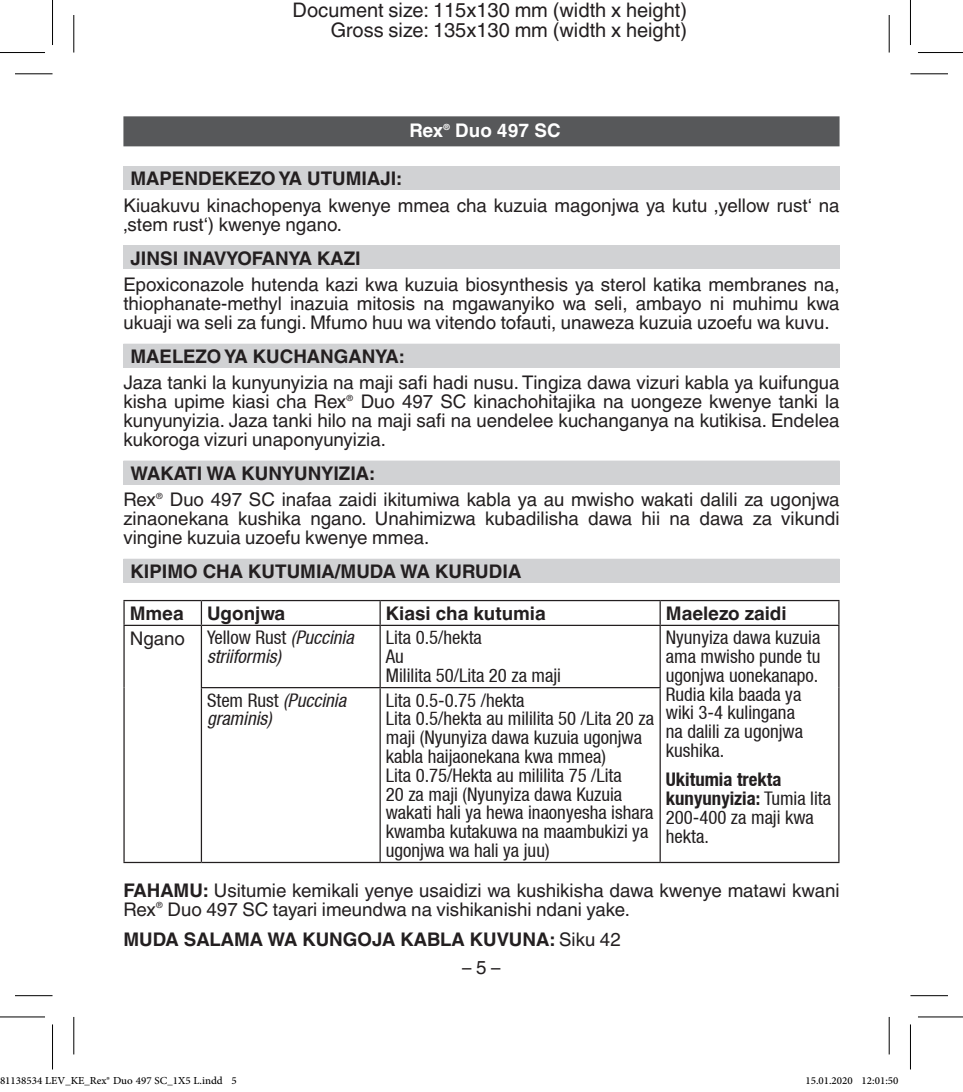
<style>
.page{position:relative;width:963px;height:1092px;background:#fff}
.page>*{position:absolute;margin:0;border:0;box-sizing:border-box;transform-origin:0 0}
.t1{font:20px/20px "Helvetica Linotype";color:#231f20;text-align:right}
.t2{font:18.75px/18.8px "Helvetica Linotype";color:#231f20}
.t3{font:condensed 18.75px/18.8px "Helvetica Neue LT";color:#231f20}
.t4{font:700 18.75px "Helvetica Linotype";color:#231f20}
.t5{font:italic condensed 18.75px/18.8px "Helvetica Neue LT";color:#231f20;text-align:center}
.t6{font:700 18.75px "Helvetica Linotype";color:#fff}
.t7{font:15px "Adobe Arabic";color:#000}
.t8{font:8.5px "Helvetica Linotype";color:#231f20}
.t9{font:700 8.5px "Helvetica Linotype";color:#fff}
.s1{font-family:"Helvetica Linotype";font-style:normal;font-stretch:normal}
.s2{font-style:normal}
.s3{font-weight:700}
</style>
<div class="page">
<div style="left:123px;top:116px;width:716px;height:30px;background:#57585a"></div>
<div style="left:123px;top:166px;width:716px;height:24px;background:#d1d2d4"></div>
<div style="left:123px;top:246px;width:716px;height:23px;background:#d1d2d4"></div>
<hr style="left:123px;top:245px;width:716px;height:1px;background:#d1d2d4">
<div style="left:123px;top:344px;width:716px;height:23px;background:#d1d2d4"></div>
<div style="left:123px;top:461px;width:716px;height:23px;background:#d1d2d4"></div>
<hr style="left:123px;top:460px;width:716px;height:1px;background:#d1d2d4">
<div style="left:123px;top:559px;width:716px;height:23px;background:#d1d2d4"></div>
<hr style="left:123px;top:558px;width:716px;height:1px;background:#d1d2d4">
<hr style="left:123px;top:600px;width:78px;height:1px;background:#231f20">
<hr style="left:123px;top:601px;width:2px;height:23px;background:#231f20">
<hr style="left:201px;top:600px;width:179px;height:1px;background:#231f20">
<svg style="left:201px;top:601px;width:1px;height:23px"></svg>
<hr style="left:380px;top:600px;width:280px;height:1px;background:#231f20">
<hr style="left:379px;top:601px;width:2px;height:23px;background:#231f20">
<hr style="left:660px;top:600px;width:179px;height:1px;background:#231f20">
<svg style="left:659px;top:601px;width:1px;height:23px"></svg>
<svg style="left:838px;top:601px;width:1px;height:23px"></svg>
<hr style="left:123px;top:624px;width:78px;height:2px;background:#231f20">
<hr style="left:123px;top:626px;width:2px;height:61px;background:#231f20">
<hr style="left:201px;top:624px;width:179px;height:2px;background:#231f20">
<hr style="left:201px;top:626px;width:1px;height:61px;background:#231f20">
<hr style="left:380px;top:624px;width:280px;height:2px;background:#231f20">
<hr style="left:379px;top:626px;width:2px;height:61px;background:#231f20">
<hr style="left:660px;top:624px;width:179px;height:2px;background:#231f20">
<hr style="left:659px;top:626px;width:1px;height:61px;background:#231f20">
<hr style="left:838px;top:626px;width:1px;height:61px;background:#231f20">
<hr style="left:123px;top:687px;width:2px;height:174px;background:#231f20">
<hr style="left:201px;top:687px;width:179px;height:1px;background:#231f20">
<hr style="left:201px;top:688px;width:1px;height:173px;background:#231f20">
<hr style="left:380px;top:687px;width:280px;height:1px;background:#231f20">
<hr style="left:379px;top:688px;width:2px;height:173px;background:#231f20">
<hr style="left:659px;top:688px;width:1px;height:173px;background:#231f20">
<hr style="left:838px;top:687px;width:1px;height:174px;background:#231f20">
<hr style="left:123px;top:861px;width:78px;height:2px;background:#231f20">
<hr style="left:201px;top:861px;width:179px;height:2px;background:#231f20">
<hr style="left:380px;top:861px;width:280px;height:2px;background:#231f20">
<hr style="left:660px;top:861px;width:179px;height:2px;background:#231f20">
<svg style="left:15px;top:996px;width:37px;height:1px"></svg>
<svg style="left:910px;top:996px;width:37px;height:1px"></svg>
<hr style="left:15px;top:73px;width:37px;height:1px;background:#000">
<hr style="left:910px;top:73px;width:37px;height:1px;background:#000">
<hr style="left:15px;top:995px;width:37px;height:1px;background:#000">
<hr style="left:910px;top:995px;width:37px;height:1px;background:#000">
<hr style="left:73px;top:15px;width:1px;height:38px;background:#000">
<hr style="left:73px;top:1016px;width:1px;height:38px;background:#000">
<hr style="left:888px;top:15px;width:1px;height:38px;background:#000">
<hr style="left:888px;top:1016px;width:1px;height:38px;background:#000">
<hr style="left:0;top:52px;width:45px;height:1px;background:#000">
<hr style="left:917px;top:52px;width:45px;height:1px;background:#000">
<hr style="left:0;top:1016px;width:45px;height:1px;background:#000">
<hr style="left:917px;top:1016px;width:45px;height:1px;background:#000">
<hr style="left:52px;top:0;width:1px;height:45px;background:#000">
<hr style="left:52px;top:1024px;width:1px;height:45px;background:#000">
<hr style="left:910px;top:0;width:1px;height:45px;background:#000">
<hr style="left:910px;top:1024px;width:1px;height:45px;background:#000">
<div style="left:892px;top:1077px;width:6px;height:7px;border:1px solid #fff;border-radius:50%"></div>
<svg style="left:892px;top:1077px;width:5px;height:7px"></svg>
<p class="t1" style="left:292px;top:0;width:396px">Document size: 115x130 mm (width x height)<br>Gross size: 135x130 mm (width x height)</p>
<p class="t6" style="left:409px;top:120px;width:35px">Rex</p>
<p class="t9" style="left:443px;top:122px;width:9px">®</p>
<p class="t6" style="left:455px;top:120px;width:107px">Duo 497 SC</p>
<p class="t4" style="left:130px;top:168px;width:272px">MAPENDEKEZO YA UTUMIAJI:</p>
<p class="t2" style="left:123px;top:196px;width:717px">Kiuakuvu kinachopenya kwenye mmea cha kuzuia magonjwa ya kutu ‚yellow rust‘ na ‚stem rust‘) kwenye ngano.</p>
<p class="t4" style="left:130px;top:247px;width:232px">JINSI INAVYOFANYA KAZI</p>
<p class="t2" style="left:123px;top:275px;width:717px;text-align:justify">Epoxiconazole hutenda kazi kwa kuzuia biosynthesis ya sterol katika membranes na, thiophanate-methyl inazuia mitosis na mgawanyiko wa seli, ambayo ni muhimu kwa ukuaji wa seli za fungi. Mfumo huu wa vitendo tofauti, unaweza kuzuia uzoefu wa kuvu.</p>
<p class="t4" style="left:130px;top:345px;width:275px">MAELEZO YA KUCHANGANYA:</p>
<p class="t2" style="left:123px;top:373px;width:717px">Jaza tanki la kunyunyizia na maji safi hadi nusu. Tingiza dawa vizuri kabla ya kuifungua kisha upime kiasi cha Rex</p>
<p class="t2" style="left:123px;top:392px;width:717px;text-align:justify;text-indent:237px">Duo 497 SC kinachohitajika na uongeze kwenye tanki la kunyunyizia. Jaza tanki hilo na maji safi na uendelee kuchanganya na kutikisa. Endelea kukoroga vizuri unaponyunyizia.</p>
<p class="t4" style="left:130px;top:462px;width:245px">WAKATI WA KUNYUNYIZIA:</p>
<p class="t2" style="left:123px;top:490px;width:34px">Rex</p>
<p class="t8" style="left:156px;top:491px;width:9px">®</p>
<p class="t8" style="left:346px;top:393px;width:9px">®</p>
<p class="t2" style="left:123px;top:490px;width:717px;text-align:justify;text-indent:46px">Duo 497 SC inafaa zaidi ikitumiwa kabla ya au mwisho wakati dalili za ugonjwa zinaonekana kushika ngano. Unahimizwa kubadilisha dawa hii na dawa za vikundi vingine kuzuia uzoefu kwenye mmea.</p>
<p class="t4" style="left:130px;top:560px;width:392px">KIPIMO CHA KUTUMIA/MUDA WA KURUDIA</p>
<p class="t4" style="left:130px;top:602px;width:157px">Mmea Ugonjwa</p>
<p class="t4" style="left:386px;top:602px;width:161px">Kiasi cha kutumia</p>
<p class="t4" style="left:665px;top:602px;width:122px">Maelezo zaidi</p>
<p class="t5" style="left:130px;top:628px;width:225px"><span class="s1">Ngano</span> <span class="s2">Yellow Rust</span> (Puccinia striiformis)</p>
<p class="t3" style="left:386px;top:628px;width:177px">Lita 0.5/hekta<br>Au<br>Mililita 50/Lita 20 za maji</p>
<p class="t3" style="left:665px;top:628px;width:156px">Nyunyiza dawa kuzuia ama mwisho punde tu ugonjwa uonekanapo.<br>Rudia kila baada ya wiki 3-4 kulingana<br>na dalili za ugonjwa kushika.</p>
<p class="t3" style="left:665px;top:770px;width:167px"><span class="s3">Ukitumia trekta kunyunyizia:</span> Tumia lita<br>200-400 za maji kwa hekta.</p>
<p class="t5" style="left:207px;top:690px;width:140px;text-align:left"><span class="s2">Stem Rust</span> (Puccinia graminis)</p>
<p class="t3" style="left:386px;top:690px;width:270px">Lita 0.5-0.75 /hekta<br>Lita 0.5/hekta au mililita 50 /Lita 20 za maji (Nyunyiza dawa kuzuia ugonjwa kabla haijaonekana kwa mmea)<br>Lita 0.75/Hekta au mililita 75 /Lita<br>20 za maji (Nyunyiza dawa Kuzuia wakati hali ya hewa inaonyesha ishara kwamba kutakuwa na maambukizi ya ugonjwa wa hali ya juu)</p>
<p class="t2" style="left:123px;top:881px;width:717px"><span class="s3">FAHAMU:</span> Usitumie kemikali yenye usaidizi wa kushikisha dawa kwenye matawi kwani<br>Rex</p>
<p class="t2" style="left:123px;top:894px;width:508px;line-height:30.2px;text-indent:44px">Duo 497 SC tayari imeundwa na vishikanishi ndani yake.<br><span class="s3">MUDA SALAMA WA KUNGOJA KABLA KUVUNA:</span> Siku 42</p>
<p class="t8" style="left:156px;top:900px;width:9px">®</p>
<p class="t2" style="left:462px;top:957px;width:40px">– 5 –</p>
<p class="t7" style="left:0;top:1070px;width:238px">81138534 LEV_KE_Rex® Duo 497 SC_1X5 L.indd 5</p>
<p class="t7" style="left:805px;top:1070px;width:94px">15.01.2020 12:01:50</p>
</div>
